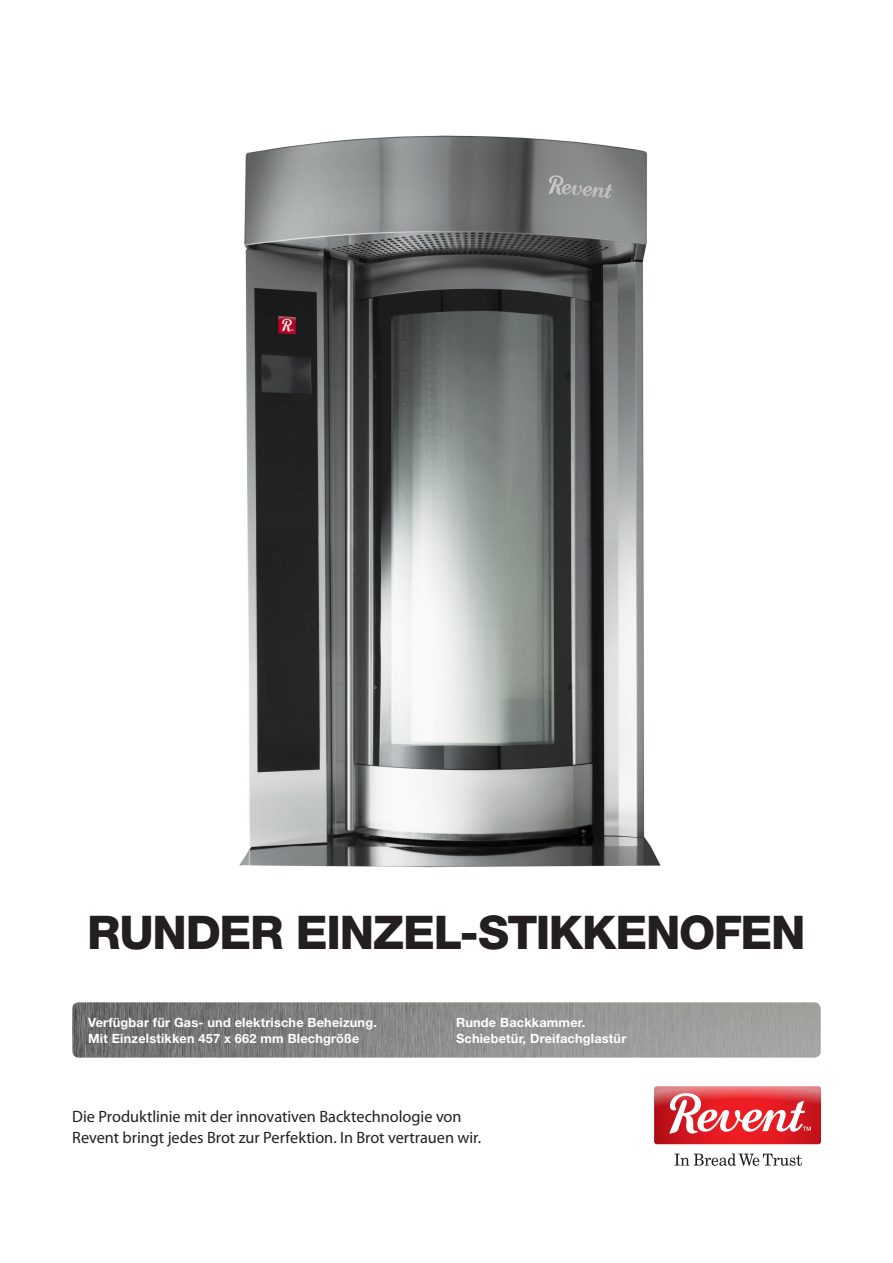
<style>
.page{position:relative;width:893px;height:1263px;background:#fff}
.page>*{position:absolute;margin:0;border:0;box-sizing:border-box;transform-origin:0 0}
.t1{font:800 46.5px "Helvetica Neue LT Std";letter-spacing:-.025em;color:#231f20}
.t2{font:16.5px/21.9px "Myriad Pro";letter-spacing:-.005em;color:#231f20}
.t3{font:700 12.75px/15.8px "Helvetica Neue LT Std";letter-spacing:.015em;color:#fff}
</style>
<div class="page">
<img style="left:72px;top:1002px;width:749px;height:56px">
<svg style="left:654px;top:1086px;width:167px;height:58px;background:#e25358"></svg>
<svg style="left:674px;top:1153px;width:128px;height:13px"></svg>
<img style="left:239px;top:135px;width:422px;height:733px">
<h1 class="t1" style="left:87px;top:905px;width:720px">RUNDER EINZEL-STIKKENOFEN</h1>
<p class="t3" style="left:88px;top:1014px;width:290px">Verfügbar für Gas- und elektrische Beheizung.<br>Mit Einzelstikken 457 x 662 mm Blechgröße</p>
<p class="t3" style="left:456px;top:1014px;width:172px">Runde Backkammer.<br>Schiebetür, Dreifachglastür</p>
<p class="t2" style="left:72px;top:1105px;width:410px">Die Produktlinie mit der innovativen Backtechnologie von<br>Revent bringt jedes Brot zur Perfektion. In Brot vertrauen wir.</p>
</div>
